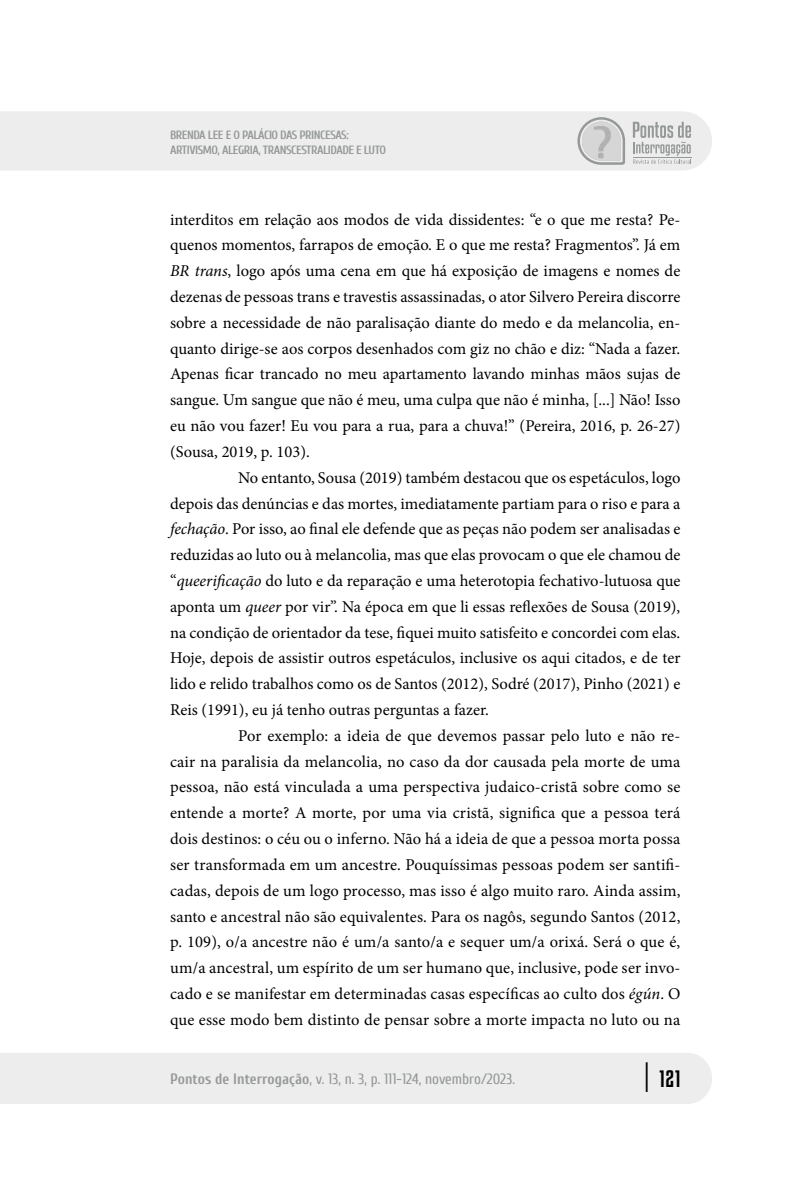
<style>
.page{position:relative;width:808px;height:1178px;background:#fff}
.page>*{position:absolute;margin:0;border:0;box-sizing:border-box;transform-origin:0 0}
.t1{font:21px "Kenyan Coffee Rg";color:#000}
.t2{font:16.5px "Minion Pro";color:#000}
.t3{font:15px "Cuprum";color:#969999}
.t4{font:700 12px/14.4px "Cuprum";letter-spacing:-.04em;color:#969999}
.s1{font-style:italic}
.s2{font-weight:700}
.s3{font-size:26.85px}
</style>
<div class="page">
<div style="left:0;top:1053px;width:712px;height:51px;background:#ededed"></div>
<div style="left:0;top:111px;width:712px;height:60px;background:#ededed"></div>
<svg style="left:633px;top:122px;width:58px;height:42px;background:#cecfcf"></svg>
<hr style="left:633px;top:157px;width:58px;height:1px;background:#969999">
<svg style="left:577px;top:117px;width:48px;height:48px;background:#cecece"></svg>
<p class="t4" style="left:170px;top:127px;width:217px">BRENDA LEE E O PALÁCIO DAS PRINCESAS:<br>ARTIVISMO, ALEGRIA, TRANSCESTRALIDADE E LUTO</p>
<p class="t2" style="left:170px;top:208px;width:512px">interditos em relação aos modos de vida dissidentes: “e o que me resta? Pe-</p>
<p class="t2" style="left:170px;top:234px;width:512px">quenos momentos, farrapos de emoção. E o que me resta? Fragmentos”. Já em</p>
<p class="t2" style="left:170px;top:260px;width:512px"><span class="s1">BR trans</span>, logo após uma cena em que há exposição de imagens e nomes de</p>
<p class="t2" style="left:170px;top:286px;width:512px">dezenas de pessoas trans e travestis assassinadas, o ator Silvero Pereira discorre</p>
<p class="t2" style="left:170px;top:311px;width:512px">sobre a necessidade de não paralisação diante do medo e da melancolia, en-</p>
<p class="t2" style="left:170px;top:337px;width:512px">quanto dirige-se aos corpos desenhados com giz no chão e diz: “Nada a fazer.</p>
<p class="t2" style="left:170px;top:363px;width:512px">Apenas ficar trancado no meu apartamento lavando minhas mãos sujas de</p>
<p class="t2" style="left:170px;top:389px;width:512px">sangue. Um sangue que não é meu, uma culpa que não é minha, [...] Não! Isso</p>
<p class="t2" style="left:170px;top:415px;width:512px">eu não vou fazer! Eu vou para a rua, para a chuva!” (Pereira, 2016, p. 26-27)</p>
<p class="t2" style="left:170px;top:441px;width:141px">(Sousa, 2019, p. 103).</p>
<p class="t2" style="left:238px;top:466px;width:444px">No entanto, Sousa (2019) também destacou que os espetáculos, logo</p>
<p class="t2" style="left:170px;top:492px;width:512px">depois das denúncias e das mortes, imediatamente partiam para o riso e para a</p>
<p class="t2" style="left:170px;top:518px;width:512px"><span class="s1">fechação</span>. Por isso, ao final ele defende que as peças não podem ser analisadas e</p>
<p class="t2" style="left:170px;top:544px;width:512px">reduzidas ao luto ou à melancolia, mas que elas provocam o que ele chamou de</p>
<p class="t2" style="left:170px;top:570px;width:512px">“<span class="s1">queerificação</span> do luto e da reparação e uma heterotopia fechativo-lutuosa que</p>
<p class="t2" style="left:170px;top:595px;width:512px">aponta um <span class="s1">queer</span> por vir”. Na época em que li essas reflexões de Sousa (2019),</p>
<p class="t2" style="left:170px;top:621px;width:512px">na condição de orientador da tese, fiquei muito satisfeito e concordei com elas.</p>
<p class="t2" style="left:170px;top:647px;width:512px">Hoje, depois de assistir outros espetáculos, inclusive os aqui citados, e de ter</p>
<p class="t2" style="left:170px;top:673px;width:512px">lido e relido trabalhos como os de Santos (2012), Sodré (2017), Pinho (2021) e</p>
<p class="t2" style="left:170px;top:699px;width:320px">Reis (1991), eu já tenho outras perguntas a fazer.</p>
<p class="t2" style="left:238px;top:724px;width:444px">Por exemplo: a ideia de que devemos passar pelo luto e não re-</p>
<p class="t2" style="left:170px;top:750px;width:512px">cair na paralisia da melancolia, no caso da dor causada pela morte de uma</p>
<p class="t2" style="left:170px;top:776px;width:512px">pessoa, não está vinculada a uma perspectiva judaico-cristã sobre como se</p>
<p class="t2" style="left:170px;top:802px;width:512px">entende a morte? A morte, por uma via cristã, significa que a pessoa terá</p>
<p class="t2" style="left:170px;top:828px;width:512px">dois destinos: o céu ou o inferno. Não há a ideia de que a pessoa morta possa</p>
<p class="t2" style="left:170px;top:853px;width:512px">ser transformada em um ancestre. Pouquíssimas pessoas podem ser santifi-</p>
<p class="t2" style="left:170px;top:879px;width:512px">cadas, depois de um logo processo, mas isso é algo muito raro. Ainda assim,</p>
<p class="t2" style="left:170px;top:905px;width:512px">santo e ancestral não são equivalentes. Para os nagôs, segundo Santos (2012,</p>
<p class="t2" style="left:170px;top:931px;width:512px">p. 109), o/a ancestre não é um/a santo/a e sequer um/a orixá. Será o que é,</p>
<p class="t2" style="left:170px;top:957px;width:512px">um/a ancestral, um espírito de um ser humano que, inclusive, pode ser invo-</p>
<p class="t2" style="left:170px;top:982px;width:512px">cado e se manifestar em determinadas casas específicas ao culto dos <span class="s1">égún</span>. O</p>
<p class="t2" style="left:170px;top:1008px;width:512px">que esse modo bem distinto de pensar sobre a morte impacta no luto ou na</p>
<p class="t3" style="left:170px;top:1071px;width:346px"><span class="s2">Pontos de Interrogação</span>, v. 13, n. 3, p. 111-124, novembro/2023.</p>
<p class="t1" style="left:644px;top:1065px;width:38px"><span class="s3">|</span> 121</p>
</div>
